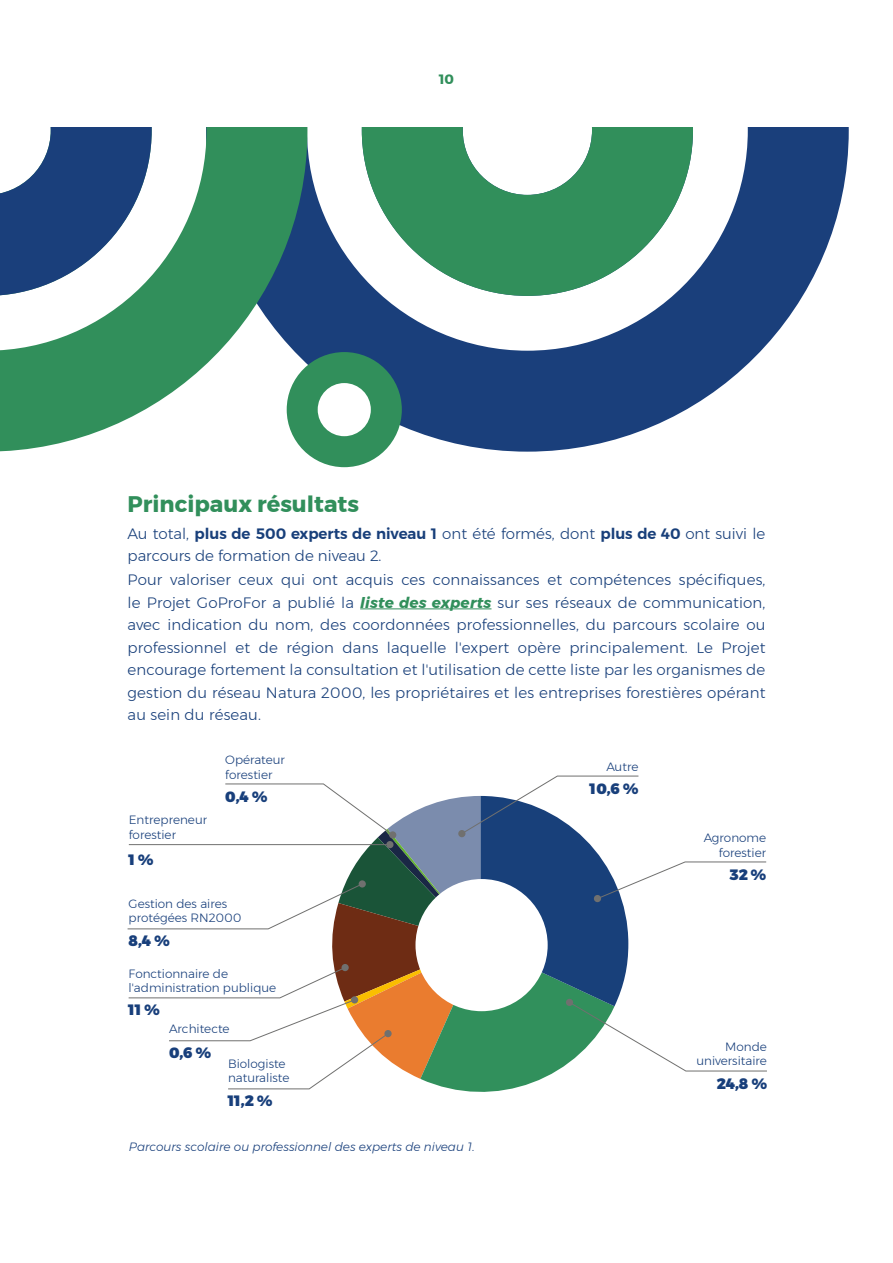
<style>
.page{position:relative;width:893px;height:1263px;background:#fff}
.page>*{position:absolute;margin:0;border:0;box-sizing:border-box;transform-origin:0 0}
.t1{font:700 22.5px "Montserrat";color:#318f5b}
.t2{font:300 15px/22.6px "Montserrat";letter-spacing:.01em;color:#183f7a}
.t3{font:900 15px "Montserrat";color:#183f7b}
.t4{font:700 13.5px "Montserrat";color:#318f5b}
.t5{font:300 12px/14.4px "Montserrat";color:#183f7b}
.t6{font:italic 300 12px "Montserrat";color:#183f7b}
.s1{font-weight:600}
.s2{font-weight:700;font-style:italic;color:#318f5b}
</style>
<div class="page">
<svg style="left:307px;top:128px;width:542px;height:324px;fill:#1a3f7b"></svg>
<svg style="left:362px;top:128px;width:331px;height:168px;fill:#318f5b"></svg>
<svg style="left:0;top:128px;width:307px;height:324px;fill:#318f5b"></svg>
<svg style="left:0;top:128px;width:152px;height:168px"></svg>
<div style="left:287px;top:352px;width:115px;height:115px;background:#318f5b;border-radius:50%"></div>
<div style="left:318px;top:383px;width:53px;height:53px;background:#fff;border-radius:50%"></div>
<svg style="left:127px;top:775px;width:640px;height:317px"></svg>
<div style="left:566px;top:999px;width:7px;height:7px;background:#70706f;border-radius:50%"></div>
<hr style="left:129px;top:844px;width:261px;height:1px;background:#70706f">
<div style="left:386px;top:841px;width:8px;height:7px;background:#70706f;border-radius:50%"></div>
<hr style="left:360px;top:608px;width:131px;height:1px;background:#318f5b">
<p class="t4" style="left:439px;top:69px;width:16px">10</p>
<h1 class="t1" style="left:128px;top:486px;width:233px">Principaux résultats</h1>
<p class="t2" style="left:128px;top:522px;width:639px">Au total, <span class="s1">plus de 500 experts de niveau 1</span> ont été formés, dont <span class="s1">plus de 40</span> ont suivi le parcours de formation de niveau 2.<br>Pour valoriser ceux qui ont acquis ces connaissances et compétences spécifiques, le Projet GoProFor a publié la <span class="s2">liste des experts</span> sur ses réseaux de communication, avec indication du nom, des coordonnées professionnelles, du parcours scolaire ou professionnel et de région dans laquelle l'expert opère principalement. Le Projet encourage fortement la consultation et l'utilisation de cette liste par les organismes de gestion du réseau Natura 2000, les propriétaires et les entreprises forestières opérant au sein du réseau.</p>
<p class="t5" style="left:225px;top:753px;width:61px">Opérateur forestier</p>
<p class="t5" style="left:129px;top:813px;width:80px">Entrepreneur forestier</p>
<p class="t3" style="left:129px;top:847px;width:26px">1 %</p>
<p class="t3" style="left:225px;top:784px;width:43px">0,4 %</p>
<p class="t5" style="left:129px;top:896px;width:114px">Gestion des aires protégées RN2000</p>
<p class="t3" style="left:129px;top:928px;width:42px">8,4 %</p>
<p class="t5" style="left:129px;top:966px;width:149px">Fonctionnaire de l'administration publique</p>
<p class="t3" style="left:129px;top:997px;width:33px">11 %</p>
<p class="t5" style="left:169px;top:1021px;width:62px">Architecte</p>
<p class="t3" style="left:169px;top:1040px;width:44px">0,6 %</p>
<p class="t5" style="left:228px;top:1056px;width:63px">Biologiste naturaliste</p>
<p class="t3" style="left:228px;top:1088px;width:46px">11,2 %</p>
<p class="t6" style="left:129px;top:1138px;width:347px">Parcours scolaire ou professionnel des experts de niveau 1.</p>
<p class="t5" style="left:606px;top:759px;width:34px">Autre</p>
<p class="t3" style="left:590px;top:776px;width:50px">10,6 %</p>
<p class="t5" style="left:704px;top:831px;width:64px;text-align:right">Agronome forestier</p>
<p class="t3" style="left:729px;top:862px;width:38px">32 %</p>
<p class="t5" style="left:696px;top:1039px;width:72px;text-align:right">Monde universitaire</p>
<p class="t3" style="left:717px;top:1072px;width:52px">24,8 %</p>
</div>
